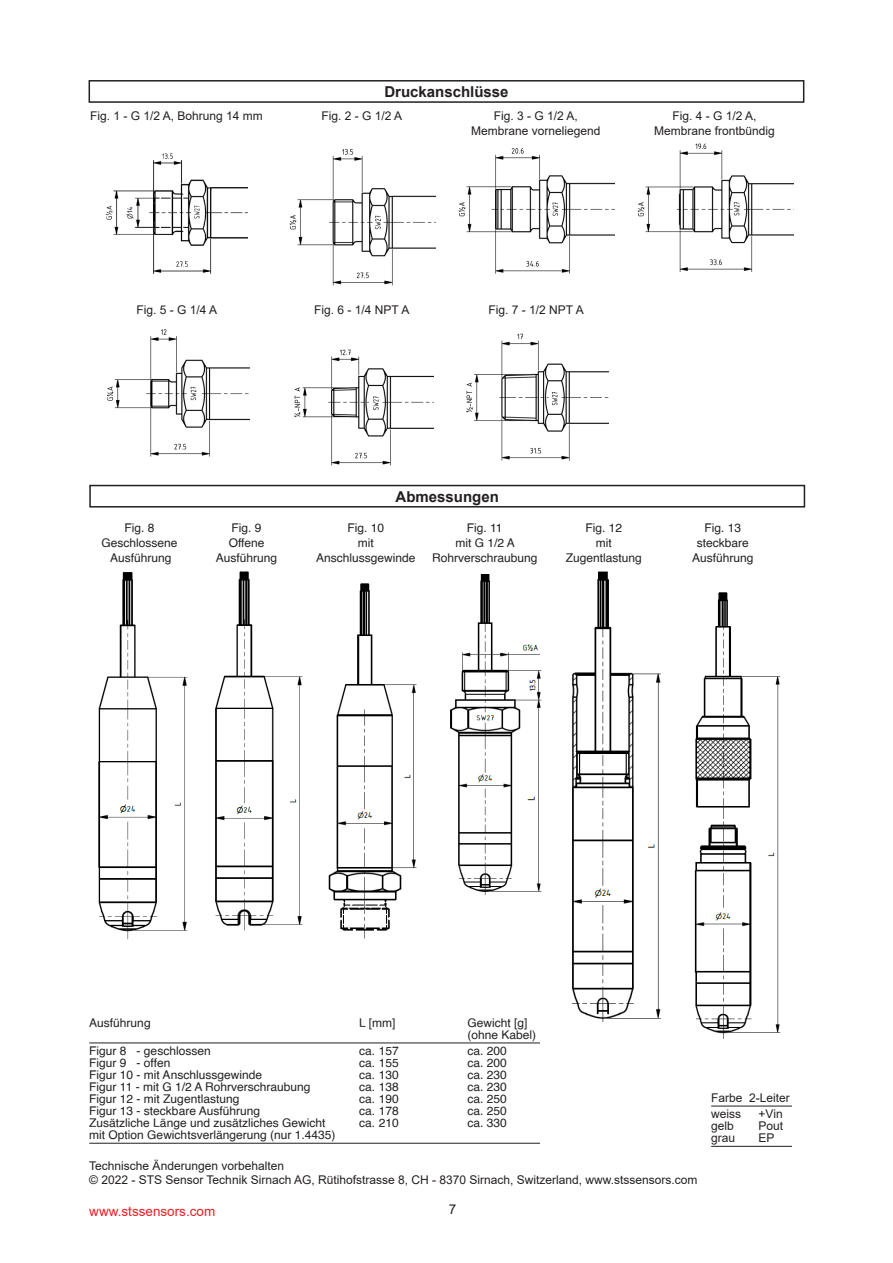
<style>
.page{position:relative;width:893px;height:1263px;background:#fff}
.page>*{position:absolute;margin:0;border:0;box-sizing:border-box;transform-origin:0 0}
.Tabelle_Fett_weiss{font:700 15px "Arial";color:#231f20}
.t1{font:13.5px "Arial";color:#ee1d23}
.t2{font:13.5px "Arial";color:#231f20}
.Notiz{font:12px/15px "Helvetica";color:#231f20;text-align:center}
.Notiz-2{font:12px "Arial";color:#231f20}
</style>
<div class="page">
<div style="left:89px;top:80px;width:715px;height:23px;border:2px solid #231f20"></div>
<img style="left:289px;top:149px;width:146px;height:137px">
<img style="left:105px;top:153px;width:143px;height:121px">
<img style="left:466px;top:333px;width:142px;height:128px">
<img style="left:106px;top:329px;width:144px;height:128px">
<img style="left:294px;top:349px;width:140px;height:117px">
<img style="left:458px;top:148px;width:156px;height:126px">
<img style="left:637px;top:143px;width:157px;height:129px">
<div style="left:89px;top:485px;width:716px;height:22px;border:2px solid #231f20"></div>
<hr style="left:711px;top:1106px;width:81px;height:1px;background:#231f20">
<hr style="left:711px;top:1146px;width:81px;height:1px;background:#231f20">
<img style="left:98px;top:572px;width:90px;height:367px">
<img style="left:215px;top:571px;width:88px;height:360px">
<img style="left:328px;top:583px;width:89px;height:356px">
<img style="left:694px;top:592px;width:87px;height:447px">
<hr style="left:89px;top:1043px;width:451px;height:1px;background:#231f20">
<hr style="left:89px;top:1143px;width:451px;height:1px;background:#231f20">
<img style="left:450px;top:574px;width:92px;height:321px">
<img style="left:572px;top:571px;width:89px;height:451px">
<p class="Notiz-2" style="left:90px;top:108px;width:174px">Fig. 1 - G 1/2 A, Bohrung 14 mm</p>
<p class="Tabelle_Fett_weiss" style="left:384px;top:81px;width:126px">Druckanschlüsse</p>
<p class="Notiz-2" style="left:321px;top:108px;width:82px">Fig. 2 - G 1/2 A</p>
<p class="Notiz-2" style="left:494px;top:108px;width:86px">Fig. 3 - G 1/2 A,</p>
<p class="Notiz-2" style="left:471px;top:123px;width:131px">Membrane vorneliegend</p>
<p class="Notiz-2" style="left:672px;top:108px;width:86px">Fig. 4 - G 1/2 A,</p>
<p class="Notiz-2" style="left:654px;top:123px;width:122px">Membrane frontbündig</p>
<p class="Notiz-2" style="left:136px;top:301px;width:82px">Fig. 5 - G 1/4 A</p>
<p class="Notiz-2" style="left:314px;top:301px;width:97px">Fig. 6 - 1/4 NPT A</p>
<p class="Notiz-2" style="left:489px;top:301px;width:97px">Fig. 7 - 1/2 NPT A</p>
<p class="Tabelle_Fett_weiss" style="left:396px;top:486px;width:105px">Abmessungen</p>
<p class="Notiz" style="left:125px;top:521px;width:32px">Fig. 8</p>
<p class="Notiz" style="left:102px;top:536px;width:78px">Geschlossene</p>
<p class="Notiz" style="left:110px;top:551px;width:63px">Ausführung</p>
<p class="Notiz" style="left:216px;top:521px;width:63px">Fig. 9<br>Offene<br>Ausführung</p>
<p class="Notiz" style="left:316px;top:521px;width:101px">Fig. 10<br>mit<br>Anschlussgewinde</p>
<p class="Notiz" style="left:704px;top:521px;width:38px">Fig. 13</p>
<p class="Notiz" style="left:467px;top:521px;width:37px">Fig. 11</p>
<p class="Notiz" style="left:455px;top:536px;width:61px">mit G 1/2 A</p>
<p class="Notiz" style="left:432px;top:551px;width:107px">Rohrverschraubung</p>
<p class="Notiz" style="left:585px;top:521px;width:38px">Fig. 12 mit</p>
<p class="Notiz" style="left:566px;top:551px;width:78px">Zugentlastung</p>
<p class="Notiz" style="left:697px;top:536px;width:54px">steckbare</p>
<p class="Notiz" style="left:692px;top:551px;width:63px">Ausführung</p>
<p class="Notiz" style="left:89px;top:1015px;width:63px">Ausführung</p>
<p class="Notiz" style="left:359px;top:1015px;width:38px">L [mm]</p>
<p class="Notiz" style="left:467px;top:1017px;width:70px;line-height:12px;text-align:left">Gewicht [g] (ohne Kabel)</p>
<p class="Notiz" style="left:89px;top:1043px;width:123px">Figur 8 - geschlossen</p>
<p class="Notiz" style="left:359px;top:1043px;width:41px">ca. 157</p>
<p class="Notiz" style="left:467px;top:1043px;width:41px">ca. 200</p>
<p class="Notiz" style="left:89px;top:1055px;width:83px">Figur 9 - offen</p>
<p class="Notiz" style="left:359px;top:1055px;width:41px">ca. 155</p>
<p class="Notiz" style="left:467px;top:1055px;width:41px">ca. 200</p>
<p class="Notiz" style="left:89px;top:1067px;width:174px">Figur 10 - mit Anschlussgewinde</p>
<p class="Notiz" style="left:359px;top:1067px;width:41px">ca. 130</p>
<p class="Notiz" style="left:467px;top:1067px;width:41px">ca. 230</p>
<p class="Notiz" style="left:89px;top:1079px;width:223px">Figur 11 - mit G 1/2 A Rohrverschraubung</p>
<p class="Notiz" style="left:359px;top:1079px;width:41px">ca. 138</p>
<p class="Notiz" style="left:467px;top:1079px;width:41px">ca. 230</p>
<p class="Notiz" style="left:89px;top:1091px;width:152px">Figur 12 - mit Zugentlastung</p>
<p class="Notiz" style="left:359px;top:1091px;width:41px">ca. 190</p>
<p class="Notiz" style="left:467px;top:1091px;width:41px">ca. 250</p>
<p class="Notiz" style="left:89px;top:1103px;width:172px">Figur 13 - steckbare Ausführung</p>
<p class="Notiz" style="left:359px;top:1103px;width:41px">ca. 178</p>
<p class="Notiz" style="left:467px;top:1103px;width:41px">ca. 250</p>
<p class="Notiz" style="left:89px;top:1115px;width:238px">Zusätzliche Länge und zusätzliches Gewicht</p>
<p class="Notiz" style="left:359px;top:1115px;width:41px">ca. 210</p>
<p class="Notiz" style="left:467px;top:1115px;width:41px">ca. 330</p>
<p class="Notiz" style="left:89px;top:1127px;width:248px">mit Option Gewichtsverlängerung (nur 1.4435)</p>
<p class="Notiz-2" style="left:89px;top:1157px;width:196px">Technische Änderungen vorbehalten</p>
<p class="Notiz-2" style="left:89px;top:1171px;width:610px">© 2022 - STS Sensor Technik Sirnach AG, Rütihofstrasse 8, CH - 8370 Sirnach, Switzerland, www.stssensors.com</p>
<p class="t1" style="left:89px;top:1202px;width:128px">www.stssensors.com</p>
<p class="t2" style="left:449px;top:1200px;width:9px">7</p>
<p class="Notiz-2" style="left:711px;top:1089px;width:80px">Farbe 2-Leiter</p>
<p class="Notiz-2" style="left:711px;top:1105px;width:31px">weiss</p>
<p class="Notiz-2" style="left:759px;top:1105px;width:26px">+Vin</p>
<p class="Notiz-2" style="left:711px;top:1117px;width:24px">gelb</p>
<p class="Notiz-2" style="left:759px;top:1117px;width:26px">Pout</p>
<p class="Notiz-2" style="left:711px;top:1129px;width:26px">grau</p>
<p class="Notiz-2" style="left:759px;top:1129px;width:18px">EP</p>
</div>
